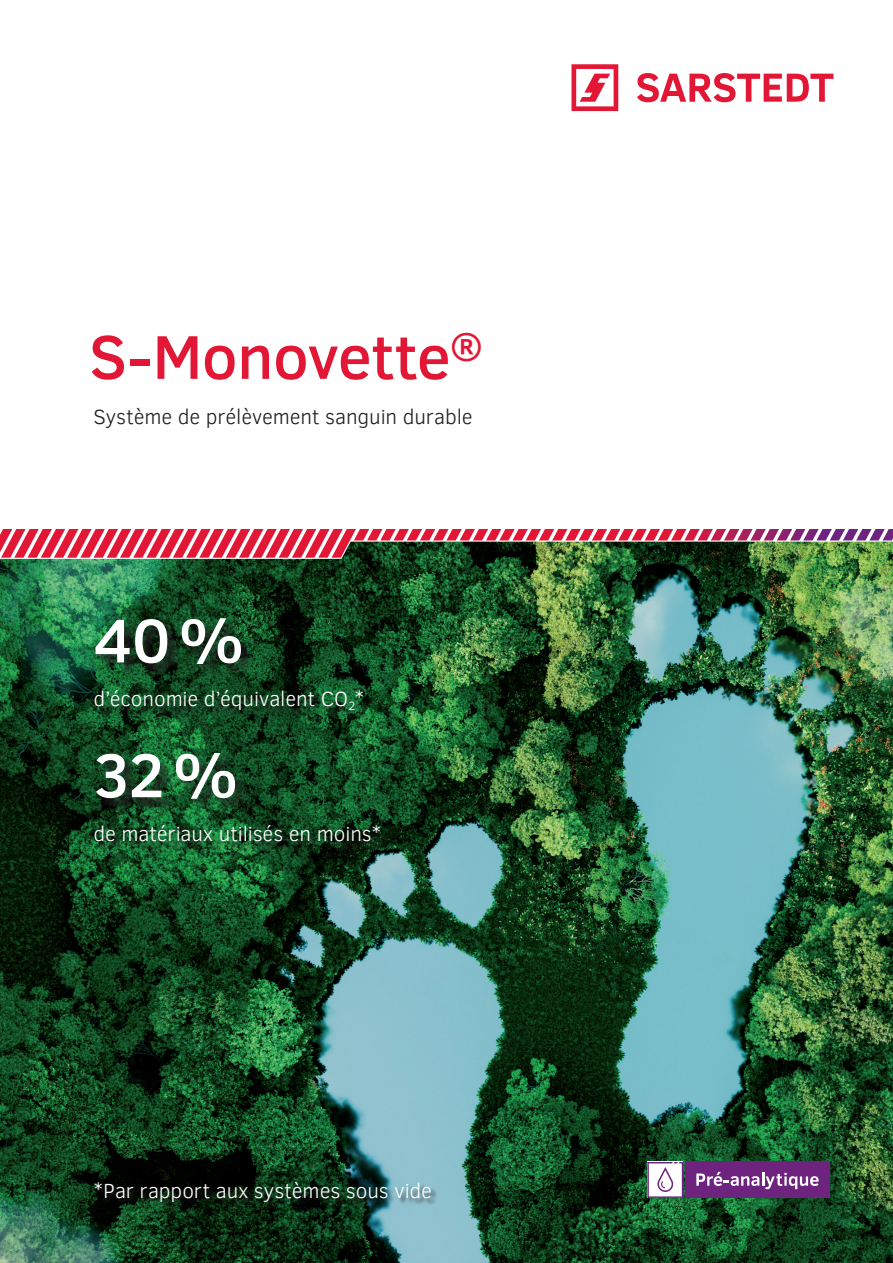
<style>
.page{position:relative;width:893px;height:1263px;background:#fff}
.page>*{position:absolute;margin:0;border:0;box-sizing:border-box;transform-origin:0 0}
.t1{font:500 63px "Clear Sans";letter-spacing:-.015em;color:#e21736}
.t2{font:500 63px "Clear Sans";color:#fff}
.t3{font:300 21px "Clear Sans";letter-spacing:-.005em;color:#fff}
.t4{font:300 21px "Clear Sans";letter-spacing:-.005em;color:#231f20}
</style>
<div class="page">
<svg style="left:637px;top:73px;width:196px;height:29px"></svg>
<svg style="left:571px;top:64px;width:47px;height:47px"></svg>
<img style="left:0;top:559px;width:893px;height:704px">
<div style="left:97px;top:755px;width:296px;height:100px;background:#231f20;opacity:.75"></div>
<div style="left:97px;top:620px;width:279px;height:104px;background:#231f20;opacity:.75"></div>
<div style="left:95px;top:1182px;width:343px;height:27px;background:#231f20;opacity:.75"></div>
<svg style="left:0;top:529px;width:893px;height:30px;background:#a2605f"></svg>
<div style="left:685px;top:1162px;width:144px;height:36px;background:#6e237f"></div>
<svg style="left:647px;top:1162px;width:36px;height:36px"></svg>
<svg style="left:696px;top:1172px;width:123px;height:17px"></svg>
<h1 class="t1" style="left:89px;top:313px;width:395px">S-Monovette<sup>®</sup></h1>
<p class="t4" style="left:94px;top:403px;width:381px">Système de prélèvement sanguin durable</p>
<h1 class="t2" style="left:94px;top:597px;width:152px">40%</h1>
<p class="t3" style="left:94px;top:685px;width:272px">d’économie d’équivalent CO<sub>2</sub>*</p>
<h1 class="t2" style="left:94px;top:731px;width:146px">32%</h1>
<p class="t3" style="left:94px;top:820px;width:289px">de matériaux utilisés en moins*</p>
<p class="t3" style="left:94px;top:1177px;width:340px">*Par rapport aux systèmes sous vide</p>
</div>
